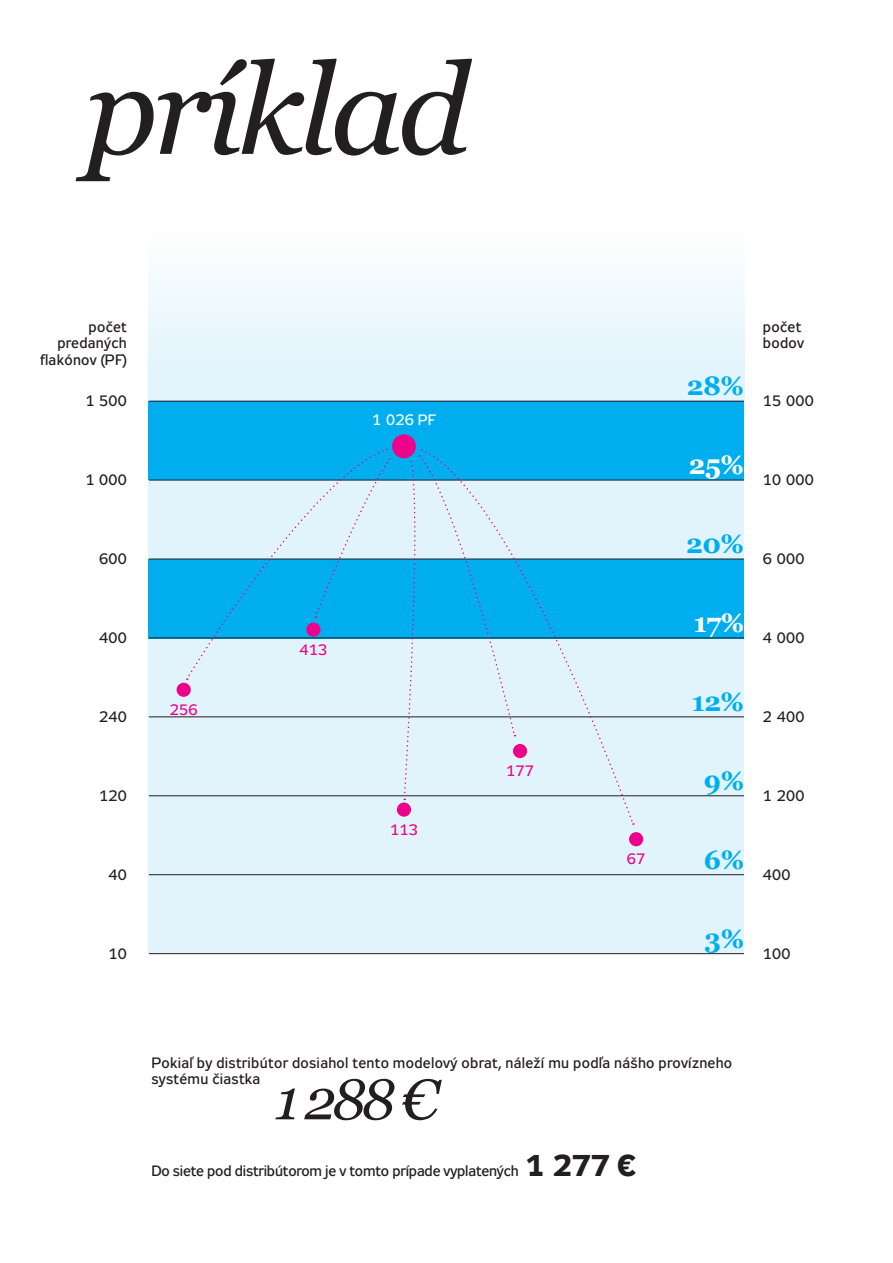
<style>
.page{position:relative;width:893px;height:1263px;background:#fff}
.page>*{position:absolute;margin:0;border:0;box-sizing:border-box;transform-origin:0 0}
.t1{font:italic 126px "Georgia";letter-spacing:-.04em;color:#231f20}
.t2{font:italic 57px "Georgia";color:#231f20}
.t3{font:700 26.7px "Georgia";color:#00aeef}
.t4{font:700 26.7px "Georgia";color:#fff}
.t5{font:15px/16.5px "Zeppelin 32";letter-spacing:.02em;color:#231f20}
.t6{font:15px "Zeppelin 32";letter-spacing:-.01em;color:#231f20}
.t7{font:15px "Zeppelin 32";letter-spacing:.02em;color:#ed028c}
.t8{font:15px "Zeppelin 32";color:#fff}
.s1{font-weight:700;font-size:30px}
</style>
<div class="page">
<div style="left:149px;top:638px;width:595px;height:314px;background:#e1f4fc"></div>
<div style="left:149px;top:559px;width:595px;height:79px;background:#00aeef"></div>
<div style="left:149px;top:184px;width:595px;height:217px;background:linear-gradient(to bottom,#fff,#def3fc)"></div>
<div style="left:149px;top:401px;width:595px;height:79px;background:#00aeef"></div>
<div style="left:149px;top:480px;width:595px;height:79px;background:#e1f4fc"></div>
<hr style="left:149px;top:953px;width:595px;height:1px;background:#231f20">
<hr style="left:149px;top:638px;width:595px;height:1px;background:#231f20">
<hr style="left:149px;top:874px;width:595px;height:1px;background:#231f20">
<hr style="left:149px;top:559px;width:595px;height:1px;background:#231f20">
<hr style="left:149px;top:795px;width:595px;height:1px;background:#231f20">
<hr style="left:149px;top:480px;width:595px;height:1px;background:#231f20">
<hr style="left:149px;top:717px;width:595px;height:1px;background:#231f20">
<hr style="left:149px;top:401px;width:595px;height:1px;background:#231f20">
<div style="left:177px;top:683px;width:14px;height:14px;background:#ed028c;border-radius:50%"></div>
<div style="left:397px;top:802px;width:14px;height:15px;background:#ed028c;border-radius:50%"></div>
<div style="left:629px;top:832px;width:14px;height:14px;background:#ed028c;border-radius:50%"></div>
<svg style="left:187px;top:479px;width:128px;height:197px"></svg>
<svg style="left:407px;top:479px;width:227px;height:345px"></svg>
<svg style="left:315px;top:448px;width:201px;height:352px"></svg>
<svg style="left:390px;top:432px;width:28px;height:28px"></svg>
<div style="left:388px;top:430px;width:32px;height:33px;border:4px solid #00aeef;border-radius:50%"></div>
<h1 class="t1" style="left:85px;top:38px;width:387px">príklad</h1>
<p class="t5" style="left:40px;top:320px;width:88px;text-align:right">počet predaných flakónov (PF)</p>
<p class="t5" style="left:763px;top:320px;width:43px">počet bodov</p>
<h3 class="t3" style="left:687px;top:371px;width:59px">28%</h3>
<p class="t5" style="left:85px;top:394px;width:43px">1 500</p>
<p class="t5" style="left:763px;top:394px;width:52px">15 000</p>
<p class="t8" style="left:372px;top:414px;width:65px">1 026 PF</p>
<h3 class="t4" style="left:689px;top:450px;width:57px">25%</h3>
<p class="t5" style="left:85px;top:473px;width:43px">1 000</p>
<p class="t5" style="left:763px;top:473px;width:52px">10 000</p>
<h3 class="t3" style="left:686px;top:529px;width:59px">20%</h3>
<p class="t5" style="left:99px;top:552px;width:29px">600</p>
<p class="t5" style="left:763px;top:552px;width:43px">6 000</p>
<h3 class="t4" style="left:694px;top:608px;width:52px">17%</h3>
<p class="t5" style="left:99px;top:631px;width:29px">400</p>
<p class="t5" style="left:763px;top:631px;width:43px">4 000</p>
<p class="t7" style="left:300px;top:644px;width:29px">413</p>
<p class="t7" style="left:170px;top:704px;width:29px">256</p>
<h3 class="t3" style="left:692px;top:687px;width:54px">12%</h3>
<p class="t5" style="left:99px;top:710px;width:29px">240</p>
<p class="t5" style="left:763px;top:710px;width:43px">2 400</p>
<p class="t7" style="left:506px;top:765px;width:29px">177</p>
<h3 class="t3" style="left:704px;top:765px;width:42px">9%</h3>
<p class="t5" style="left:99px;top:789px;width:29px">120</p>
<p class="t5" style="left:763px;top:789px;width:43px">1 200</p>
<p class="t7" style="left:390px;top:824px;width:29px">113</p>
<h3 class="t3" style="left:704px;top:844px;width:42px">6%</h3>
<p class="t7" style="left:627px;top:853px;width:20px">67</p>
<p class="t5" style="left:109px;top:868px;width:20px">40</p>
<p class="t5" style="left:763px;top:868px;width:29px">400</p>
<h3 class="t3" style="left:704px;top:923px;width:41px">3%</h3>
<p class="t5" style="left:109px;top:947px;width:20px">10</p>
<p class="t5" style="left:763px;top:947px;width:29px">100</p>
<p class="t5" style="left:151px;top:1056px;width:582px">Pokiaľ by distribútor dosiahol tento modelový obrat, náleží mu podľa nášho provízneho systému čiastka</p>
<h2 class="t2" style="left:275px;top:1067px;width:165px">1 288 €</h2>
<p class="t6" style="left:151px;top:1166px;width:487px">Do siete pod distribútorom je v tomto prípade vyplatených <span class="s1">1 277 €</span></p>
</div>
